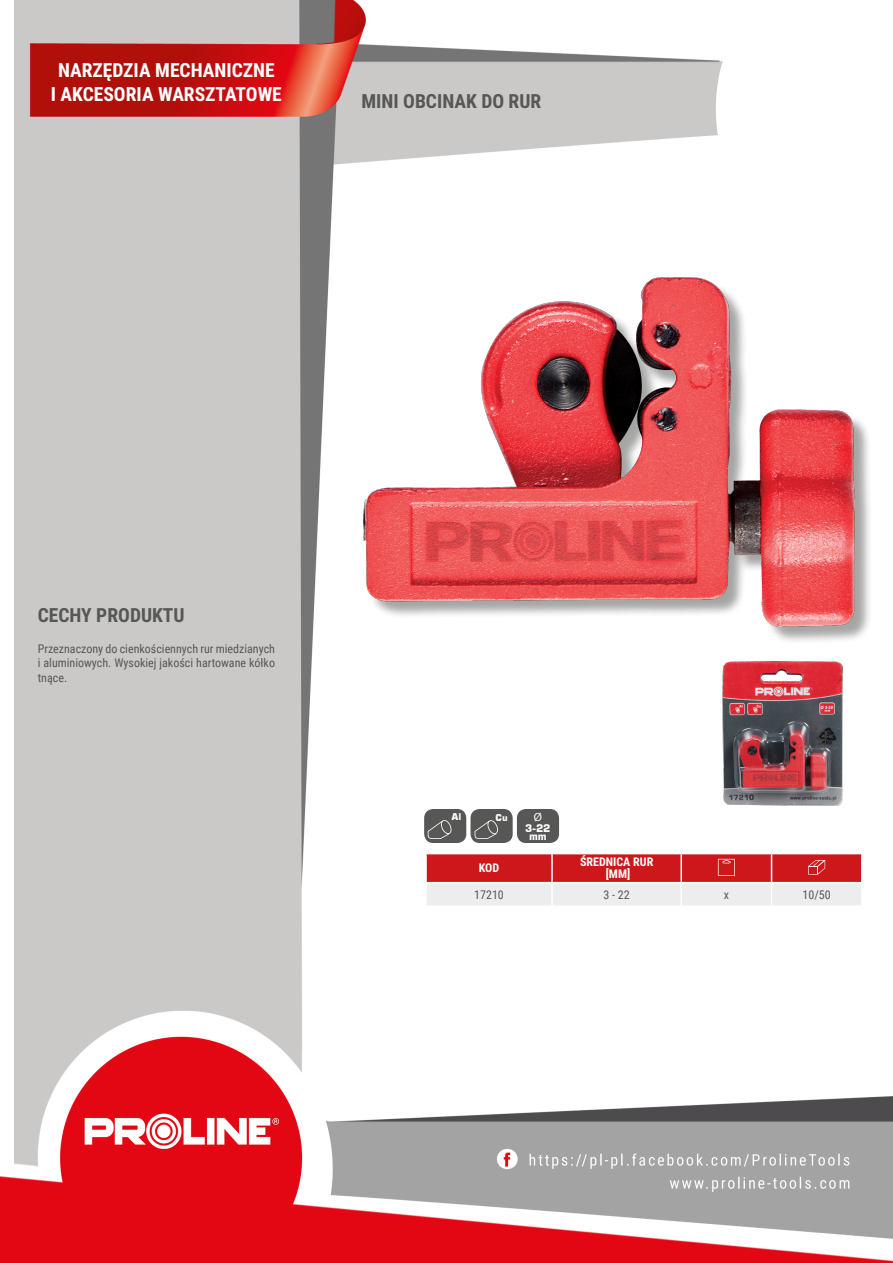
<style>
.page{position:relative;width:893px;height:1263px;background:#fff}
.page>*{position:absolute;margin:0;border:0;box-sizing:border-box;transform-origin:0 0}
.NagĹ_Ăłwek{font:700 19.5px/23.4px "Roboto Condensed";color:#fff;text-align:center}
.Lewo_bez_dzielenia{font:700 19.5px "Roboto Condensed";color:#575756}
.MateriaĹ__CECHY{font:700 19.5px "Roboto Condensed";color:#575756}
.Opisy{font:12px/14.4px "Roboto Condensed";color:#575756;text-align:justify}
.Ĺšrodek_bez_dzieleni{font:700 12px "Roboto Condensed";color:#fff}
.Center{font:12px "Roboto Condensed";color:#575756}
.Indeks{font:12px "Roboto Condensed";color:#575756}
.Ĺšrodek__wymuszenie{font:700 12px "Roboto Condensed";color:#fff}
.Tabelka_nagĹ_Ăłwek{font:700 12px "Roboto Condensed";color:#fff}
.t1{font:11.85px "Myriad Pro";color:#fff}
.t2{font:700 10.35px/7.5px "Square 721 BT";color:#fff;text-align:center}
.t3{font:700 9.3px "Square 721 BT";color:#fff}
</style>
<div class="page">
<img style="left:0;top:0;width:893px;height:1263px">
<div style="left:366px;top:279px;width:506px;height:365px;background:#1d1d1b;opacity:.4"></div>
<img style="left:363px;top:277px;width:491px;height:349px">
<hr style="left:425px;top:854px;width:2px;height:28px;background:#fff">
<hr style="left:425px;top:883px;width:2px;height:22px;background:#fff">
<hr style="left:425px;top:853px;width:127px;height:1px;background:#fff">
<hr style="left:425px;top:882px;width:127px;height:1px;background:#fff">
<hr style="left:425px;top:905px;width:127px;height:2px;background:#fff">
<hr style="left:552px;top:905px;width:129px;height:2px;background:#fff">
<hr style="left:681px;top:905px;width:90px;height:2px;background:#fff">
<hr style="left:771px;top:905px;width:91px;height:2px;background:#fff">
<svg style="left:426px;top:853px;width:436px;height:52px"></svg>
<div style="left:425px;top:810px;width:41px;height:32px;background:#575756;border-radius:8px"></div>
<div style="left:424px;top:809px;width:42px;height:34px;border:1px solid #575756;border-radius:8px"></div>
<svg style="left:428px;top:820px;width:24px;height:19px"></svg>
<div style="left:471px;top:810px;width:41px;height:32px;background:#575756;border-radius:8px"></div>
<div style="left:471px;top:809px;width:42px;height:34px;border:1px solid #575756;border-radius:8px"></div>
<svg style="left:475px;top:820px;width:23px;height:19px"></svg>
<div style="left:518px;top:810px;width:40px;height:32px;background:#575756;border-radius:8px"></div>
<div style="left:517px;top:809px;width:42px;height:34px;border:1px solid #575756;border-radius:8px"></div>
<img style="left:723px;top:661px;width:119px;height:145px">
<p class="NagĹ_Ăłwek" style="left:51px;top:58px;width:233px">NARZĘDZIA MECHANICZNE<br>I AKCESORIA WARSZTATOWE</p>
<p class="Lewo_bez_dzielenia" style="left:361px;top:88px;width:181px">MINI OBCINAK DO RUR</p>
<p class="MateriaĹ__CECHY" style="left:38px;top:601px;width:148px">CECHY PRODUKTU</p>
<p class="Opisy" style="left:38px;top:641px;width:239px">Przeznaczony do cienkościennych rur miedzianych i aluminiowych. Wysokiej jakości hartowane kółko tnące.</p>
<p class="t3" style="left:452px;top:811px;width:11px">Al</p>
<p class="t3" style="left:495px;top:811px;width:14px">Cu</p>
<p class="t1" style="left:534px;top:809px;width:10px">Ø</p>
<p class="t2" style="left:525px;top:825px;width:27px">3-22 mm</p>
<p class="Tabelka_nagĹ_Ăłwek" style="left:479px;top:860px;width:22px">KOD</p>
<p class="Ĺšrodek_bez_dzieleni" style="left:580px;top:854px;width:75px">ŚREDNICA RUR</p>
<p class="Ĺšrodek__wymuszenie" style="left:606px;top:866px;width:26px">[MM]</p>
<p class="Indeks" style="left:474px;top:886px;width:31px">17210</p>
<p class="Center" style="left:603px;top:886px;width:28px">3 - 22</p>
<p class="Center" style="left:724px;top:886px;width:7px">x</p>
<p class="Center" style="left:803px;top:886px;width:30px">10/50</p>
</div>
